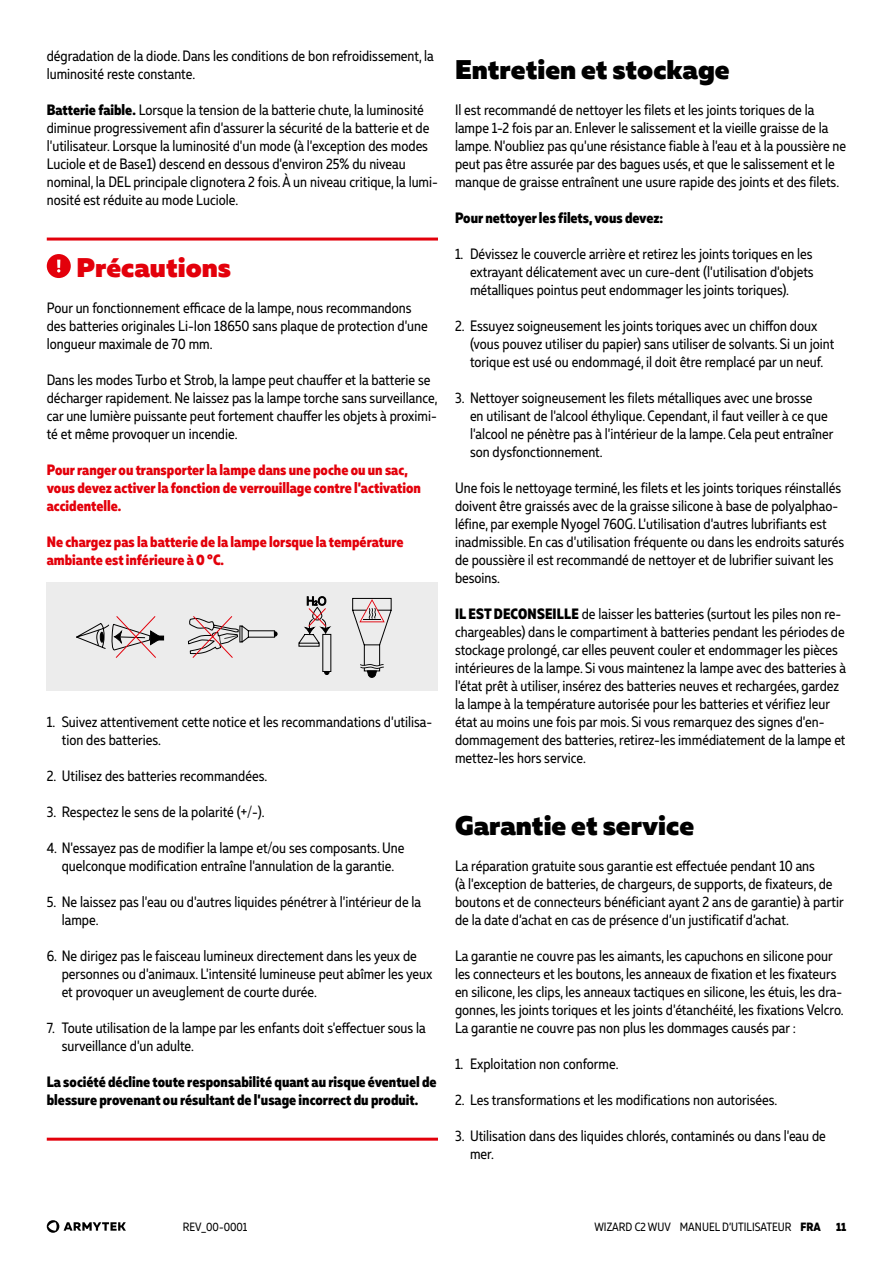
<style>
.page{position:relative;width:893px;height:1263px;background:#fff}
.page>*{position:absolute;margin:0;border:0;box-sizing:border-box;transform-origin:0 0}
.t1{font:900 27px "Muller";color:#000}
.t2{font:900 27px "Muller";color:#e3000b}
.t3{font:15px/18px "Muller Narrow";color:#000}
.t4{font:800 15px/18px "Muller Narrow";color:#e3000b}
.t5{font:800 15px/18px "Muller Narrow";color:#000}
.t6{font:12px "Muller Narrow";color:#000}
.t7{font:800 12px "Muller Narrow";color:#000}
.s1{font-weight:800}
</style>
<div class="page">
<svg style="left:47px;top:1220px;width:12px;height:13px"></svg>
<svg style="left:48px;top:1222px;width:9px;height:9px"></svg>
<svg style="left:64px;top:1222px;width:62px;height:9px"></svg>
<hr style="left:47px;top:238px;width:391px;height:3px;background:#e3000b">
<hr style="left:47px;top:1138px;width:391px;height:3px;background:#e3000b">
<div style="left:47px;top:254px;width:24px;height:24px;background:#e3000b;border-radius:50%"></div>
<svg style="left:57px;top:260px;width:3px;height:12px"></svg>
<div style="left:47px;top:583px;width:391px;height:108px;background:#ececec"></div>
<div style="left:154px;top:636px;width:10px;height:4px;border:1px solid #000"></div>
<svg style="left:76px;top:616px;width:87px;height:42px"></svg>
<svg style="left:188px;top:616px;width:89px;height:42px"></svg>
<svg style="left:298px;top:596px;width:34px;height:79px"></svg>
<svg style="left:352px;top:598px;width:40px;height:80px"></svg>
<p class="t3" style="left:47px;top:46px;width:388px">dégradation de la diode. Dans les conditions de bon refroidissement, la luminosité reste constante.</p>
<p class="t3" style="left:47px;top:100px;width:393px"><span class="s1">Batterie faible.</span> Lorsque la tension de la batterie chute, la luminosité diminue progressivement afin d'assurer la sécurité de la batterie et de l'utilisateur. Lorsque la luminosité d'un mode (à l'exception des modes Luciole et de Base1) descend en dessous d'environ 25% du niveau nominal, la DEL principale clignotera 2 fois. À un niveau critique, la lumi&shy;nosité est réduite au mode Luciole.</p>
<h1 class="t2" style="left:77px;top:250px;width:156px">Précautions</h1>
<p class="t3" style="left:47px;top:298px;width:383px">Pour un fonctionnement efficace de la lampe, nous recommandons des batteries originales Li-Ion 18650 sans plaque de protection d'une longueur maximale de 70 mm.</p>
<p class="t3" style="left:47px;top:370px;width:392px">Dans les modes Turbo et Strob, la lampe peut chauffer et la batterie se décharger rapidement. Ne laissez pas la lampe torche sans surveillance, car une lumière puissante peut fortement chauffer les objets à proximi&shy;té et même provoquer un incendie.</p>
<p class="t4" style="left:47px;top:460px;width:376px">Pour ranger ou transporter la lampe dans une poche ou un sac, vous devez activer la fonction de verrouillage contre l'activation accidentelle.</p>
<p class="t4" style="left:47px;top:532px;width:358px">Ne chargez pas la batterie de la lampe lorsque la température ambiante est inférieure à 0 °C.</p>
<p class="t3" style="left:62px;top:712px;width:372px;text-indent:-15px">1. Suivez attentivement cette notice et les recommandations d'utilisa&shy;tion des batteries.</p>
<p class="t3" style="left:47px;top:766px;width:222px">2. Utilisez des batteries recommandées.</p>
<p class="t3" style="left:47px;top:802px;width:219px">3. Respectez le sens de la polarité (+/-).</p>
<p class="t3" style="left:47px;top:838px;width:359px;text-align:center">4. N'essayez pas de modifier la lampe et/ou ses composants. Une quelconque modification entraîne l'annulation de la garantie.</p>
<p class="t3" style="left:62px;top:892px;width:361px;text-indent:-15px">5. Ne laissez pas l'eau ou d'autres liquides pénétrer à l'intérieur de la lampe.</p>
<p class="t3" style="left:62px;top:946px;width:372px;text-indent:-15px">6. Ne dirigez pas le faisceau lumineux directement dans les yeux de personnes ou d'animaux. L'intensité lumineuse peut abîmer les yeux et provoquer un aveuglement de courte durée.</p>
<p class="t3" style="left:62px;top:1018px;width:365px;text-indent:-15px">7. Toute utilisation de la lampe par les enfants doit s'effectuer sous la surveillance d'un adulte.</p>
<p class="t5" style="left:47px;top:1072px;width:391px">La société décline toute responsabilité quant au risque éventuel de blessure provenant ou résultant de l'usage incorrect du produit.</p>
<h1 class="t1" style="left:455px;top:52px;width:276px">Entretien et stockage</h1>
<p class="t3" style="left:455px;top:100px;width:393px">Il est recommandé de nettoyer les filets et les joints toriques de la lampe 1-2 fois par an. Enlever le salissement et la vieille graisse de la lampe. N'oubliez pas qu'une résistance fiable à l'eau et à la poussière ne peut pas être assurée par des bagues usés, et que le salissement et le manque de graisse entraînent une usure rapide des joints et des filets.</p>
<p class="t5" style="left:455px;top:208px;width:210px">Pour nettoyer les filets, vous devez:</p>
<p class="t3" style="left:470px;top:244px;width:345px;text-align:justify;text-indent:-15px">1. Dévissez le couvercle arrière et retirez les joints toriques en les extrayant délicatement avec un cure-dent (l'utilisation d'objets métalliques pointus peut endommager les joints toriques).</p>
<p class="t3" style="left:470px;top:316px;width:366px;text-indent:-15px">2. Essuyez soigneusement les joints toriques avec un chiffon doux (vous pouvez utiliser du papier) sans utiliser de solvants. Si un joint torique est usé ou endommagé, il doit être remplacé par un neuf.</p>
<p class="t3" style="left:470px;top:388px;width:365px;text-indent:-15px">3. Nettoyer soigneusement les filets métalliques avec une brosse<br>en utilisant de l'alcool éthylique. Cependant, il faut veiller à ce que l'alcool ne pénètre pas à l'intérieur de la lampe. Cela peut entraîner son dysfonctionnement.</p>
<p class="t3" style="left:455px;top:478px;width:391px">Une fois le nettoyage terminé, les filets et les joints toriques réinstallés doivent être graissés avec de la graisse silicone à base de polyalphao&shy;léfine, par exemple Nyogel 760G. L'utilisation d'autres lubrifiants est inadmissible. En cas d'utilisation fréquente ou dans les endroits saturés de poussière il est recommandé de nettoyer et de lubrifier suivant les besoins.</p>
<p class="t3" style="left:455px;top:604px;width:392px"><span class="s1">IL EST DECONSEILLE</span> de laisser les batteries (surtout les piles non re&shy;chargeables) dans le compartiment à batteries pendant les périodes de stockage prolongé, car elles peuvent couler et endommager les pièces intérieures de la lampe. Si vous maintenez la lampe avec des batteries à l'état prêt à utiliser, insérez des batteries neuves et rechargées, gardez la lampe à la température autorisée pour les batteries et vérifiez leur état au moins une fois par mois. Si vous remarquez des signes d'en&shy;dommagement des batteries, retirez-les immédiatement de la lampe et mettez-les hors service.</p>
<h1 class="t1" style="left:455px;top:808px;width:241px">Garantie et service</h1>
<p class="t3" style="left:455px;top:856px;width:390px">La réparation gratuite sous garantie est effectuée pendant 10 ans<br>(à l'exception de batteries, de chargeurs, de supports, de fixateurs, de boutons et de connecteurs bénéficiant ayant 2 ans de garantie) à partir de la date d’achat en cas de présence d’un justificatif d’achat.</p>
<p class="t3" style="left:455px;top:946px;width:390px">La garantie ne couvre pas les aimants, les capuchons en silicone pour les connecteurs et les boutons, les anneaux de fixation et les fixateurs en silicone, les clips, les anneaux tactiques en silicone, les étuis, les dra&shy;gonnes, les joints toriques et les joints d'étanchéité, les fixations Velcro.<br>La garantie ne couvre pas non plus les dommages causés par :</p>
<p class="t3" style="left:455px;top:1054px;width:165px">1. Exploitation non conforme.</p>
<p class="t3" style="left:455px;top:1090px;width:324px">2. Les transformations et les modifications non autorisées.</p>
<p class="t3" style="left:470px;top:1126px;width:357px;text-indent:-15px">3. Utilisation dans des liquides chlorés, contaminés ou dans l'eau de mer.</p>
<p class="t6" style="left:183px;top:1219px;width:66px">REV_00-0001</p>
<p class="t6" style="left:594px;top:1219px;width:228px">WIZARD C2 WUV MANUEL D’UTILISATEUR <span class="s1">FRA</span></p>
<p class="t7" style="left:836px;top:1219px;width:12px">11</p>
</div>
